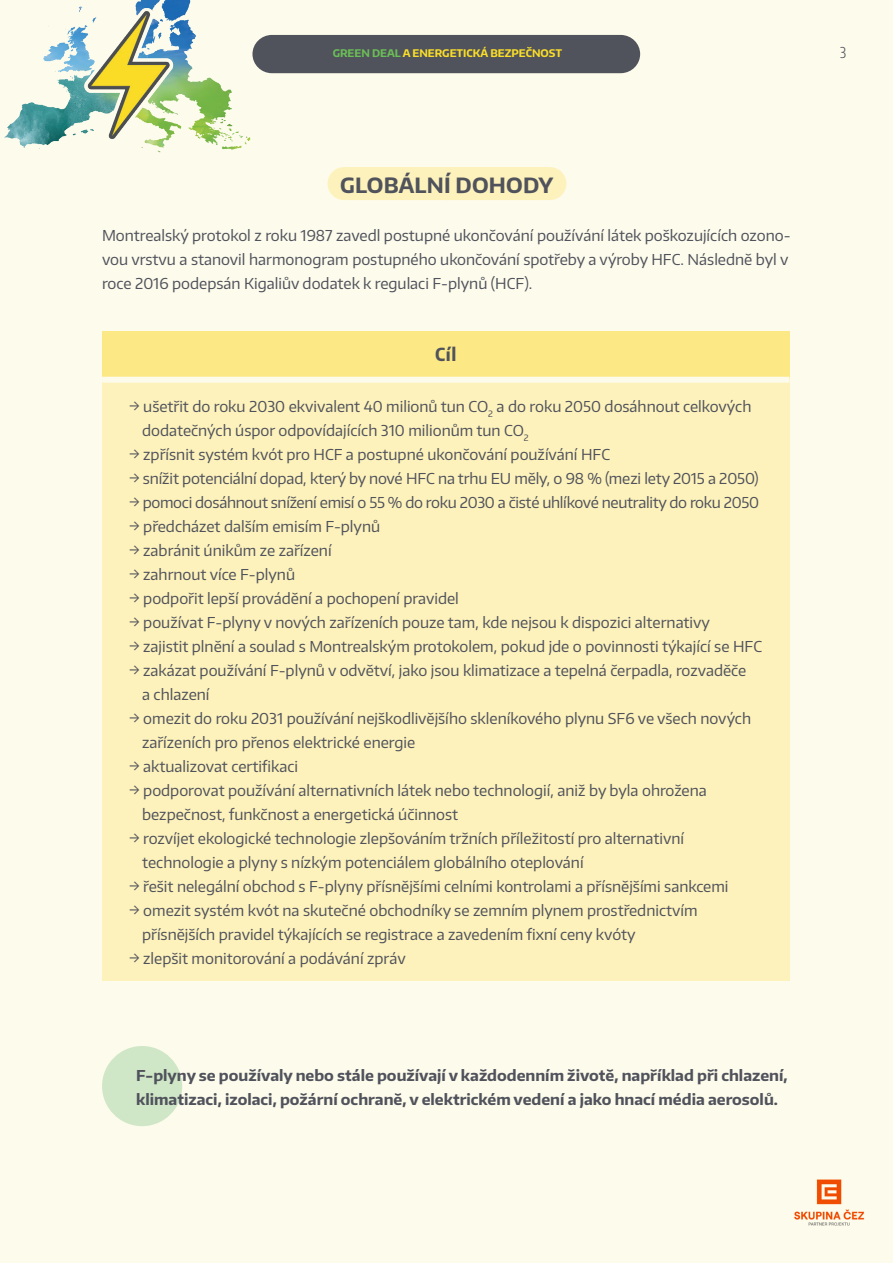
<style>
.page{position:relative;width:893px;height:1263px;background:#fdfbeb}
.page>*{position:absolute;margin:0;border:0;box-sizing:border-box;transform-origin:0 0}
.N3{font:700 21px "Encode Sans Normal";letter-spacing:.01em;color:#50525c}
.Tabulka_nadpis{font:700 18px "Encode Sans Narrow";color:#50525c}
.TAB_odrazka{font:15px/24px "Encode Sans Normal";color:#50525c}
.Text_zaklad{font:15px/24px "Encode Sans Normal";color:#50525c}
.Text_zaklad-2{font:700 15px/24px "Encode Sans Normal";color:#50525c}
.TAB_odrazka-2{font:15px "Encode Sans Normal";letter-spacing:-.02em;color:#50525c}
.t1{font:300 15px "Encode Sans Condensed";color:#50525c}
.t2{font:700 10.5px "Encode Sans Normal";color:#fade29}
.s1{color:#6bbf56}
</style>
<div class="page">
<img style="left:791px;top:1177px;width:76px;height:50px">
<div style="left:281px;top:35px;width:359px;height:38px;background:#50525c"></div>
<img style="left:0;top:0;width:281px;height:196px">
<div style="left:102px;top:1046px;width:80px;height:80px;background:#d0e7c7;border-radius:50%"></div>
<div style="left:344px;top:167px;width:205px;height:33px;background:#fdf2bb"></div>
<hr style="left:549px;top:167px;width:1px;height:33px;background:#fdf2bb">
<div style="left:102px;top:331px;width:687px;height:49px;background:#fce884"></div>
<div style="left:102px;top:380px;width:687px;height:601px;background:#fdf2bb"></div>
<div style="left:102px;top:377px;width:687px;height:6px;background:#fdfbeb"></div>
<p class="t2" style="left:333px;top:46px;width:231px"><span class="s1">GREEN DEAL</span> A ENERGETICKÁ BEZPEČNOST</p>
<p class="t1" style="left:840px;top:43px;width:8px">3</p>
<p class="N3" style="left:340px;top:171px;width:215px">GLOBÁLNÍ DOHODY</p>
<p class="Text_zaklad" style="left:102px;top:222px;width:690px">Montrealský protokol z roku 1987 zavedl postupné ukončování používání látek poškozujících ozono&shy;vou vrstvu a stanovil harmonogram postupného ukončování spotřeby a výroby HFC. Následně byl v roce 2016 podepsán Kigaliův dodatek k regulaci F-plynů (HCF).</p>
<p class="Tabulka_nadpis" style="left:435px;top:343px;width:23px">Cíl</p>
<p class="TAB_odrazka" style="left:142px;top:394px;width:611px;text-indent:-13px">→ ušetřit do roku 2030 ekvivalent 40 milionů tun CO<sub>2</sub> a do roku 2050 dosáhnout celkových dodatečných úspor odpovídajících 310 milionům tun CO<sub>2</sub></p>
<p class="TAB_odrazka" style="left:129px;top:442px;width:482px">→ zpřísnit systém kvót pro HCF a postupné ukončování používání HFC</p>
<p class="TAB_odrazka" style="left:129px;top:466px;width:631px">→ snížit potenciální dopad, který by nové HFC na trhu EU měly, o 98 % (mezi lety 2015 a 2050)</p>
<p class="TAB_odrazka-2" style="left:129px;top:493px;width:631px">→ pomoci dosáhnout snížení emisí o 55 % do roku 2030 a čisté uhlíkové neutrality do roku 2050</p>
<p class="TAB_odrazka" style="left:129px;top:514px;width:252px">→ předcházet dalším emisím F-plynů</p>
<p class="TAB_odrazka" style="left:129px;top:538px;width:204px">→ zabránit únikům ze zařízení</p>
<p class="TAB_odrazka" style="left:129px;top:562px;width:167px">→ zahrnout více F-plynů</p>
<p class="TAB_odrazka" style="left:129px;top:586px;width:331px">→ podpořit lepší provádění a pochopení pravidel</p>
<p class="TAB_odrazka" style="left:129px;top:610px;width:582px">→ používat F-plyny v nových zařízeních pouze tam, kde nejsou k dispozici alternativy</p>
<p class="TAB_odrazka" style="left:129px;top:634px;width:634px">→ zajistit plnění a soulad s Montrealským protokolem, pokud jde o povinnosti týkající se HFC</p>
<p class="TAB_odrazka" style="left:142px;top:658px;width:606px;text-indent:-13px">→ zakázat používání F-plynů v odvětví, jako jsou klimatizace a tepelná čerpadla, rozvaděče a chlazení</p>
<p class="TAB_odrazka" style="left:142px;top:706px;width:611px;text-indent:-13px">→ omezit do roku 2031 používání nejškodlivějšího skleníkového plynu SF6 ve všech nových zařízeních pro přenos elektrické energie</p>
<p class="TAB_odrazka" style="left:129px;top:754px;width:170px">→ aktualizovat certifikaci</p>
<p class="TAB_odrazka" style="left:142px;top:778px;width:566px;text-indent:-13px">→ podporovat používání alternativních látek nebo technologií, aniž by byla ohrožena bezpečnost, funkčnost a energetická účinnost</p>
<p class="TAB_odrazka" style="left:142px;top:826px;width:543px;text-indent:-13px">→ rozvíjet ekologické technologie zlepšováním tržních příležitostí pro alternativní technologie a plyny s nízkým potenciálem globálního oteplování</p>
<p class="TAB_odrazka" style="left:129px;top:874px;width:601px">→ řešit nelegální obchod s F-plyny přísnějšími celními kontrolami a přísnějšími sankcemi</p>
<p class="TAB_odrazka" style="left:142px;top:898px;width:557px;text-indent:-13px">→ omezit systém kvót na skutečné obchodníky se zemním plynem prostřednictvím přísnějších pravidel týkajících se registrace a zavedením fixní ceny kvóty</p>
<p class="TAB_odrazka" style="left:129px;top:946px;width:278px">→ zlepšit monitorování a podávání zpráv</p>
<p class="Text_zaklad-2" style="left:136px;top:1062px;width:653px">F-plyny se používaly nebo stále používají v každodenním životě, například při chlazení, klimatizaci, izolaci, požární ochraně, v elektrickém vedení a jako hnací média aerosolů.</p>
</div>
